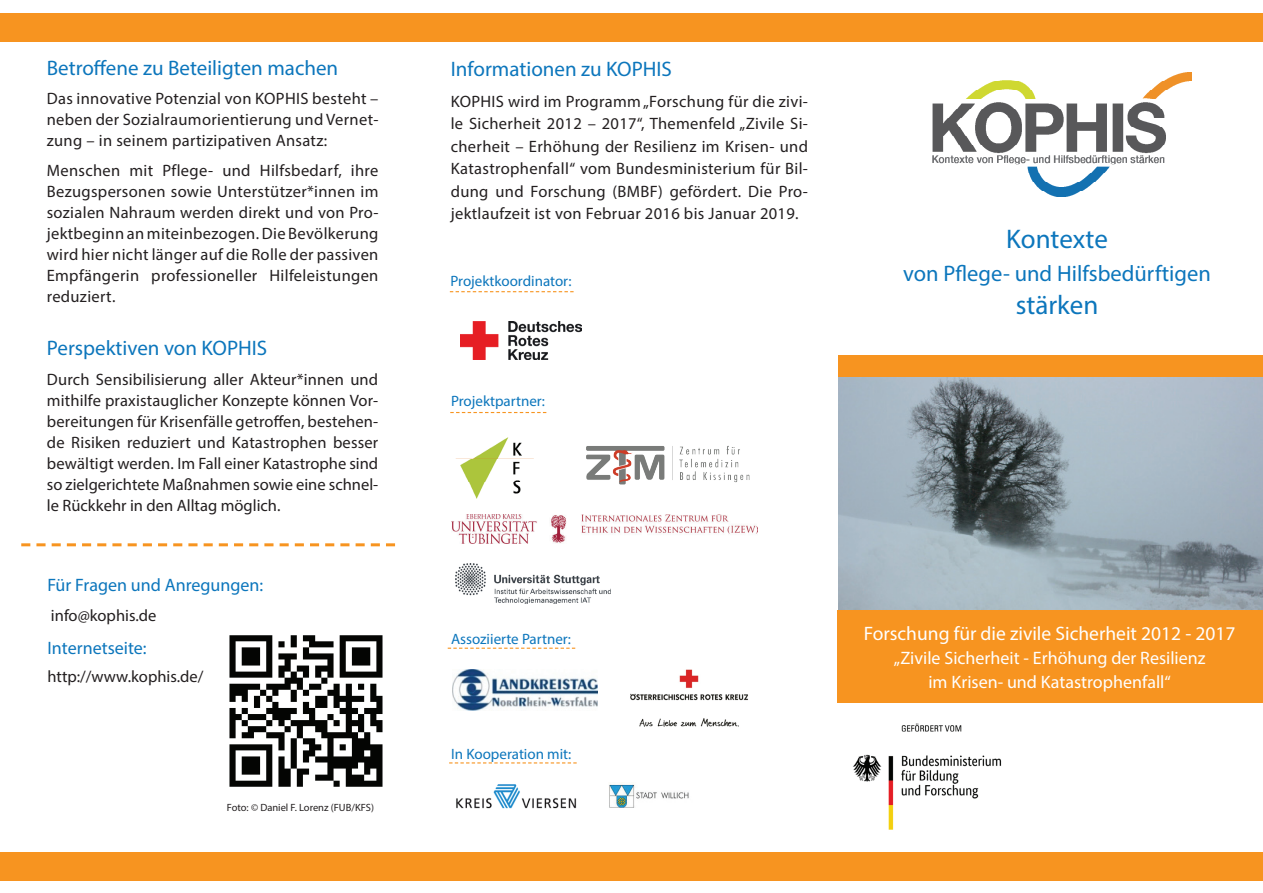
<style>
.page{position:relative;width:1263px;height:893px;background:#fff}
.page>*{position:absolute;margin:0;border:0;box-sizing:border-box;transform-origin:0 0}
.t1{font:27px "Myriad Pro";color:#0c76bc}
.t2{font:22.5px "Myriad Pro";color:#0c76bc}
.t3{font:21px "Myriad Pro";color:#0c76bc}
.t4{font:19.5px "Myriad Pro";color:#fff}
.t5{font:18px/24px "Myriad Pro";color:#fff;text-align:center}
.t6{font:18px "Myriad Pro";color:#0c76bc}
.t7{font:16.5px/21px "Myriad Pro";letter-spacing:.02em;color:#231f20;text-align:justify}
.t8{font:16.5px "Myriad Pro";color:#231f20}
.t9{font:15px "Myriad Pro";color:#0c76bc}
.t10{font:10.5px "Myriad Pro";color:#231f20}
</style>
<div class="page">
<img style="left:932px;top:72px;width:260px;height:124px">
<div style="left:0;top:13px;width:1263px;height:28px;background:#f79420"></div>
<img style="left:838px;top:377px;width:425px;height:233px">
<div style="left:838px;top:356px;width:425px;height:21px;background:#f79420"></div>
<div style="left:838px;top:610px;width:425px;height:93px;background:#f79420"></div>
<img style="left:853px;top:723px;width:149px;height:107px">
<svg style="left:21px;top:543px;width:374px;height:3px"></svg>
<img style="left:229px;top:635px;width:154px;height:152px">
<div style="left:0;top:852px;width:1263px;height:29px;background:#f79420"></div>
<img style="left:460px;top:322px;width:121px;height:38px">
<img style="left:456px;top:437px;width:78px;height:62px">
<img style="left:586px;top:445px;width:164px;height:40px">
<img style="left:451px;top:514px;width:307px;height:30px">
<img style="left:456px;top:564px;width:155px;height:39px">
<img style="left:452px;top:670px;width:145px;height:41px">
<img style="left:456px;top:784px;width:121px;height:25px">
<img style="left:609px;top:784px;width:80px;height:24px">
<svg style="left:450px;top:412px;width:96px;height:1px"></svg>
<svg style="left:450px;top:291px;width:124px;height:1px"></svg>
<svg style="left:448px;top:648px;width:127px;height:1px"></svg>
<svg style="left:449px;top:762px;width:128px;height:1px"></svg>
<img style="left:630px;top:669px;width:118px;height:58px">
<p class="t3" style="left:47px;top:55px;width:293px">Betroffene zu Beteiligten machen</p>
<p class="t7" style="left:47px;top:88px;width:333px">Das innovative Potenzial von KOPHIS besteht – neben der Sozialraumorientierung und Vernet&shy;zung – in seinem partizipativen Ansatz:</p>
<p class="t7" style="left:47px;top:159px;width:333px">Menschen mit Pflege- und Hilfsbedarf, ihre Bezugspersonen sowie Unterstützer*innen im sozialen Nahraum werden direkt und von Pro&shy;jektbeginn an miteinbezogen. Die Bevölkerung wird hier nicht länger auf die Rolle der passiven Empfängerin professioneller Hilfeleistungen reduziert.</p>
<p class="t3" style="left:47px;top:335px;width:222px">Perspektiven von KOPHIS</p>
<p class="t7" style="left:47px;top:369px;width:333px">Durch Sensibilisierung aller Akteur*innen und mithilfe praxistauglicher Konzepte können Vor&shy;bereitungen für Krisenfälle getroffen, bestehen&shy;de Risiken reduziert und Katastrophen besser bewältigt werden. Im Fall einer Katastrophe sind so zielgerichtete Maßnahmen sowie eine schnel&shy;le Rückkehr in den Alltag möglich.</p>
<p class="t6" style="left:47px;top:574px;width:217px">Für Fragen und Anregungen:</p>
<p class="t8" style="left:51px;top:605px;width:107px">info@kophis.de</p>
<p class="t6" style="left:47px;top:637px;width:101px">Internetseite:</p>
<p class="t8" style="left:47px;top:667px;width:157px">http://www.kophis.de/</p>
<p class="t10" style="left:227px;top:801px;width:149px">Foto: © Daniel F. Lorenz (FUB/KFS)</p>
<p class="t3" style="left:451px;top:56px;width:223px">Informationen zu KOPHIS</p>
<p class="t7" style="left:451px;top:90px;width:359px;line-height:22.5px">KOPHIS wird im Programm „Forschung für die zivi&shy;le Sicherheit 2012 – 2017“, Themenfeld „Zivile Si&shy;cherheit – Erhöhung der Resilienz im Krisen- und Katastrophenfall“ vom Bundesministerium für Bil&shy;dung und Forschung (BMBF) gefördert. Die Pro&shy;jektlaufzeit ist von Februar 2016 bis Januar 2019.</p>
<p class="t9" style="left:451px;top:272px;width:122px">Projektkoordinator:</p>
<p class="t9" style="left:451px;top:391px;width:95px">Projektpartner:</p>
<h1 class="t1" style="left:1006px;top:222px;width:103px">Kontexte</h1>
<h2 class="t2" style="left:903px;top:260px;width:309px">von Pflege- und Hilfsbedürftigen</h2>
<h1 class="t1" style="left:1016px;top:288px;width:84px">stärken</h1>
<p class="t9" style="left:451px;top:630px;width:121px">Assoziierte Partner:</p>
<p class="t9" style="left:451px;top:745px;width:122px">In Kooperation mit:</p>
<p class="t4" style="left:864px;top:621px;width:373px">Forschung für die zivile Sicherheit 2012 - 2017</p>
<p class="t5" style="left:894px;top:645px;width:313px">„Zivile Sicherheit - Erhöhung der Resilienz im Krisen- und Katastrophenfall“</p>
</div>
